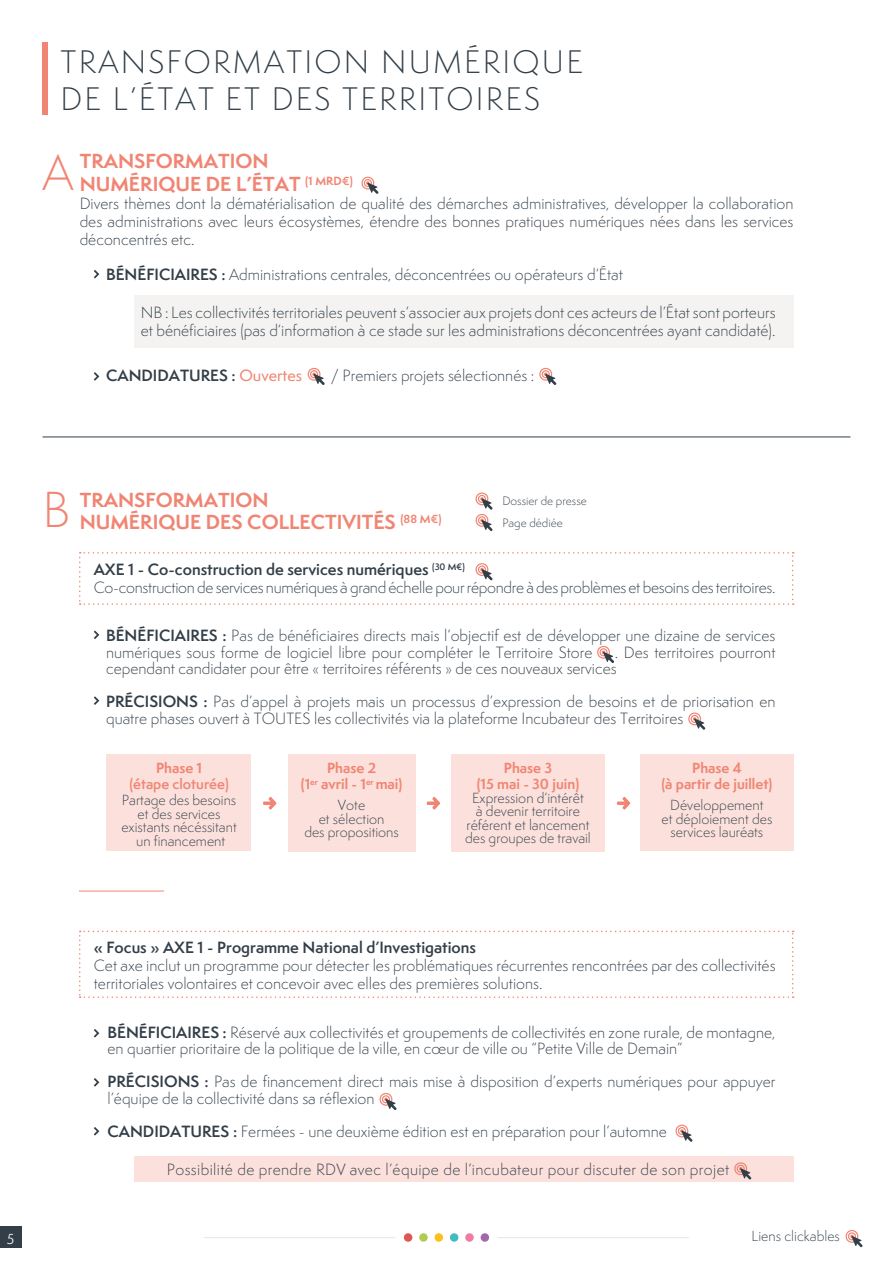
<style>
.page{position:relative;width:893px;height:1263px;background:#fff}
.page>*{position:absolute;margin:0;border:0;box-sizing:border-box;transform-origin:0 0}
.t1{font:300 46.5px "Semplicita Pro";color:#f08573}
.t2{font:300 30px/37.5px "Semplicita Pro";letter-spacing:.075em;color:#323e48}
.t3{font:700 18.75px/22.5px "Semplicita Pro";color:#f08573}
.t4{font:300 15px/16.5px "Semplicita Pro";color:#323e48}
.t5{font:300 15px/18px "Semplicita Pro";letter-spacing:-.02em;color:#323e48}
.t6{font:300 15px "Semplicita Pro";letter-spacing:.025em;color:#323e48}
.t7{font:600 15px "Semplicita Pro";color:#323e48}
.t8{font:300 13.5px/13.5px "Semplicita Pro";color:#323e48;text-align:center}
.t9{font:700 13.5px/16.2px "Semplicita Pro";color:#f08573;text-align:center}
.t10{font:600 13.5px "Semplicita Pro";color:#f08573}
.t11{font:13.5px "Semplicita Pro";color:#fff}
.t12{font:300 11.25px/22.4px "Semplicita Pro";color:#323e48}
.s1{font-weight:600}
.s2{font-weight:500;color:#f08573}
</style>
<div class="page">
<div style="left:0;top:1227px;width:21px;height:21px;background:#323e48"></div>
<hr style="left:498px;top:1237px;width:191px;height:1px;background:#e6e5e8">
<hr style="left:204px;top:1237px;width:191px;height:1px;background:#e6e5e8">
<div style="left:404px;top:1233px;width:8px;height:9px;background:#de5750;border-radius:50%"></div>
<div style="left:419px;top:1233px;width:9px;height:9px;background:#aecc50;border-radius:50%"></div>
<div style="left:435px;top:1233px;width:8px;height:9px;background:#fcc01a;border-radius:50%"></div>
<div style="left:450px;top:1233px;width:8px;height:9px;background:#44bac2;border-radius:50%"></div>
<div style="left:465px;top:1233px;width:9px;height:9px;background:#ef7da1;border-radius:50%"></div>
<div style="left:481px;top:1233px;width:8px;height:9px;background:#a468a9;border-radius:50%"></div>
<div style="left:134px;top:1156px;width:659px;height:26px;background:#fbe0dc"></div>
<div style="left:134px;top:295px;width:659px;height:53px;background:#f4f3f1"></div>
<div style="left:106px;top:754px;width:145px;height:97px;background:#fbe0dc"></div>
<div style="left:288px;top:754px;width:127px;height:98px;background:#fbe0dc"></div>
<div style="left:451px;top:754px;width:153px;height:98px;background:#fbe0dc"></div>
<div style="left:640px;top:754px;width:153px;height:97px;background:#fbe0dc"></div>
<svg style="left:94px;top:270px;width:5px;height:8px"></svg>
<svg style="left:94px;top:1029px;width:5px;height:8px"></svg>
<svg style="left:94px;top:1078px;width:5px;height:9px"></svg>
<svg style="left:94px;top:1127px;width:5px;height:8px"></svg>
<svg style="left:94px;top:372px;width:5px;height:9px"></svg>
<svg style="left:94px;top:696px;width:5px;height:9px"></svg>
<svg style="left:94px;top:630px;width:5px;height:9px"></svg>
<svg style="left:263px;top:796px;width:14px;height:14px"></svg>
<svg style="left:426px;top:796px;width:14px;height:14px"></svg>
<svg style="left:617px;top:796px;width:13px;height:14px"></svg>
<div style="left:43px;top:43px;width:5px;height:72px;background:#f08573"></div>
<svg style="left:79px;top:931px;width:715px;height:67px"></svg>
<hr style="left:43px;top:437px;width:807px;height:1px;background:#323e48">
<svg style="left:361px;top:176px;width:18px;height:18px"></svg>
<svg style="left:379px;top:1093px;width:18px;height:17px"></svg>
<svg style="left:675px;top:1124px;width:18px;height:18px"></svg>
<svg style="left:845px;top:1230px;width:18px;height:17px"></svg>
<svg style="left:734px;top:1162px;width:17px;height:17px"></svg>
<svg style="left:79px;top:552px;width:715px;height:53px"></svg>
<svg style="left:688px;top:712px;width:17px;height:18px"></svg>
<svg style="left:597px;top:645px;width:17px;height:18px"></svg>
<svg style="left:475px;top:492px;width:18px;height:39px"></svg>
<svg style="left:307px;top:367px;width:18px;height:18px"></svg>
<svg style="left:539px;top:367px;width:17px;height:18px"></svg>
<hr style="left:79px;top:891px;width:85px;height:1px;background:#f08573">
<h2 class="t2" style="left:61px;top:43px;width:524px">TRANSFORMATION NUMÉRIQUE<br>DE L’ÉTAT ET DES TERRITOIRES</h2>
<h1 class="t1" style="left:43px;top:141px;width:33px">A</h1>
<p class="t3" style="left:80px;top:150px;width:275px">TRANSFORMATION<br>NUMÉRIQUE DE L’ÉTAT <sup>(1</sup> <sup>MRD€)</sup></p>
<p class="t4" style="left:80px;top:194px;width:715px;line-height:18px;text-align:justify">Divers thèmes dont la dématérialisation de qualité des démarches administratives, développer la collaboration des administrations avec leurs écosystèmes, étendre des bonnes pratiques numériques nées dans les services déconcentrés etc.</p>
<p class="t4" style="left:106px;top:267px;width:518px"><span class="s1">BÉNÉFICIAIRES :</span> Administrations centrales, déconcentrées ou opérateurs d’État</p>
<p class="t4" style="left:141px;top:304px;width:636px;line-height:18px">NB : Les collectivités territoriales peuvent s’associer aux projets dont ces acteurs de l’État sont porteurs et bénéficiaires (pas d’information à ce stade sur les administrations déconcentrées ayant candidaté).</p>
<p class="t7" style="left:106px;top:364px;width:198px">CANDIDATURES : <span class="s2">Ouvertes</span></p>
<p class="t4" style="left:331px;top:367px;width:205px">/ Premiers projets sélectionnés :</p>
<h1 class="t1" style="left:43px;top:479px;width:29px">B</h1>
<p class="t3" style="left:80px;top:488px;width:363px">TRANSFORMATION<br>NUMÉRIQUE DES COLLECTIVITÉS <sup>(88</sup> <sup>M€)</sup></p>
<p class="t12" style="left:502px;top:489px;width:86px">Dossier de presse<br>Page dédiée</p>
<p class="t5" style="left:94px;top:560px;width:683px"><span class="s1">AXE 1 - Co-construction de services numériques</span> <sup>(30</sup> <sup>M€)<br></sup>Co-construction de services numériques à grand échelle pour répondre à des problèmes et besoins des territoires.</p>
<p class="t4" style="left:106px;top:628px;width:671px"><span class="s1">BÉNÉFICIAIRES :</span> Pas de bénéficiaires directs mais l’objectif est de développer une dizaine de services numériques sous forme de logiciel libre pour compléter le Territoire Store</p>
<p class="t4" style="left:106px;top:644px;width:671px;text-indent:509px">. Des territoires pourront cependant candidater pour être « territoires référents » de ces nouveaux services</p>
<p class="t4" style="left:106px;top:694px;width:671px"><span class="s1">PRÉCISIONS :</span> Pas d’appel à projets mais un processus d’expression de besoins et de priorisation en quatre phases ouvert à TOUTES les collectivités via la plateforme Incubateur des Territoires</p>
<p class="t9" style="left:156px;top:760px;width:48px">Phase 1</p>
<p class="t10" style="left:129px;top:774px;width:101px">(étape cloturée)</p>
<p class="t8" style="left:121px;top:793px;width:117px">Partage des besoins et des services existants nécéssitant un financement</p>
<p class="t9" style="left:301px;top:760px;width:103px">Phase 2<br>(1<sup>er</sup> avril - 1<sup>er</sup> mai)</p>
<p class="t8" style="left:304px;top:798px;width:96px">Vote<br>et sélection<br>des propositions</p>
<p class="t9" style="left:477px;top:760px;width:104px">Phase 3<br>(15 mai - 30 juin)</p>
<p class="t8" style="left:465px;top:791px;width:127px">Expression d’intérêt<br>à devenir territoire référent et lancement des groupes de travail</p>
<p class="t9" style="left:661px;top:760px;width:113px">Phase 4<br>(à partir de juillet)</p>
<p class="t8" style="left:661px;top:798px;width:112px">Développement<br>et déploiement des services lauréats</p>
<p class="t11" style="left:7px;top:1229px;width:9px">5</p>
<p class="t7" style="left:94px;top:936px;width:384px">« Focus » AXE 1 - Programme National d’Investigations</p>
<p class="t4" style="left:94px;top:956px;width:683px;line-height:18px">Cet axe inclut un programme pour détecter les problématiques récurrentes rencontrées par des collectivités territoriales volontaires et concevoir avec elles des premières solutions.</p>
<p class="t4" style="left:107px;top:1024px;width:669px"><span class="s1">BÉNÉFICIAIRES :</span> Réservé aux collectivités et groupements de collectivités en zone rurale, de montagne, en quartier prioritaire de la politique de la ville, en cœur de ville ou “Petite Ville de Demain”</p>
<p class="t4" style="left:107px;top:1073px;width:669px"><span class="s1">PRÉCISIONS :</span> Pas de financement direct mais mise à disposition d’experts numériques pour appuyer l’équipe de la collectivité dans sa réflexion</p>
<p class="t4" style="left:107px;top:1123px;width:561px"><span class="s1">CANDIDATURES :</span> Fermées - une deuxième édition est en préparation pour l’automne</p>
<p class="t6" style="left:167px;top:1159px;width:564px">Possibilité de prendre RDV avec l’équipe de l’incubateur pour discuter de son projet</p>
<p class="t8" style="left:752px;top:1229px;width:90px">Liens clickables</p>
</div>
